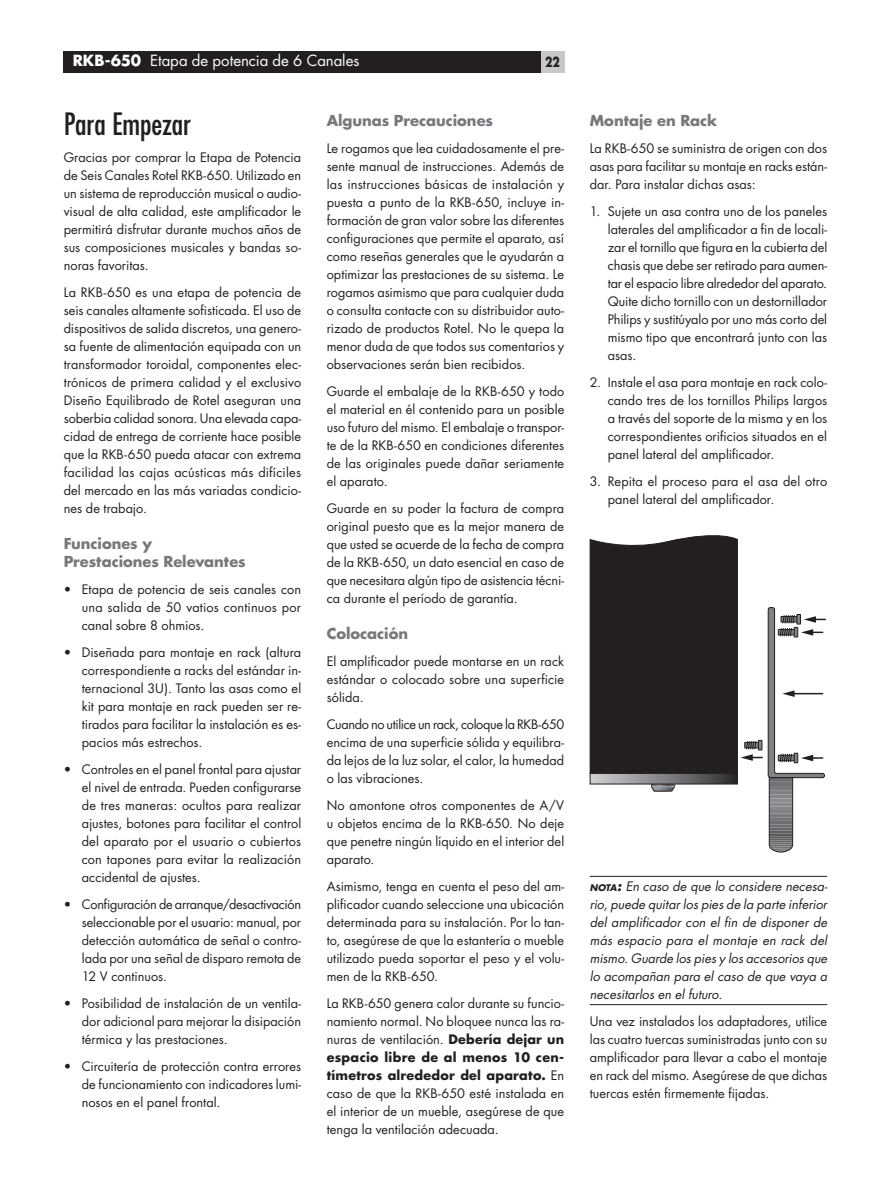
<style>
.page{position:relative;width:891px;height:1188px;background:#fff}
.page>*{position:absolute;margin:0;border:0;box-sizing:border-box;transform-origin:0 0}
.t1{font:condensed 30px "Futura";letter-spacing:-.005em;color:#231f20}
.t2{font:15px "Futura";letter-spacing:-.005em;color:#fff}
.t3{font:700 14.7px/18px "Futura";letter-spacing:-.005em;color:#76787b}
.t4{font:700 13.5px "Futura";color:#231f20;scale:.8 1}
.t5{font:12.75px/18px "Futura";letter-spacing:.005em;color:#231f20;text-align:justify}
.t6{font:italic 12.75px/18px "Futura";color:#231f20;text-align:justify}
.s1{font-weight:700}
.s2{font-weight:700;font-size:8.85px}
</style>
<div class="page">
<div style="left:64px;top:51px;width:500px;height:21px;background:#231f20"></div>
<div style="left:541px;top:51px;width:23px;height:21px;background:#c7c8ca"></div>
<hr style="left:590px;top:876px;width:237px;height:1px;background:#231f20">
<hr style="left:590px;top:1004px;width:237px;height:1px;background:#231f20">
<svg style="left:590px;top:535px;width:236px;height:318px"></svg>
<p class="t2" style="left:73px;top:50px;width:288px"><span class="s1">RKB-650</span> Etapa de potencia de 6 Canales</p>
<p class="t4" style="left:545px;top:52px;width:20px">22</p>
<h1 class="t1" style="left:64px;top:105px;width:129px">Para Empezar</h1>
<p class="t5" style="left:64px;top:148px;width:239px">Gracias por comprar la Etapa de Potencia de Seis Canales Rotel RKB-650. Utilizado en un sistema de reproducción musical o audio&shy;visual de alta calidad, este amplificador le permitirá disfrutar durante muchos años de sus composiciones musicales y bandas so&shy;noras favoritas.</p>
<p class="t5" style="left:64px;top:283px;width:239px">La RKB-650 es una etapa de potencia de seis canales altamente sofisticada. El uso de dispositivos de salida discretos, una genero&shy;sa fuente de alimentación equipada con un transformador toroidal, componentes elec&shy;trónicos de primera calidad y el exclusivo Diseño Equilibrado de Rotel aseguran una soberbia calidad sonora. Una elevada capa&shy;cidad de entrega de corriente hace posible que la RKB-650 pueda atacar con extrema facilidad las cajas acústicas más difíciles del mercado en las más variadas condicio&shy;nes de trabajo.</p>
<p class="t3" style="left:64px;top:534px;width:183px">Funciones y<br>Prestaciones Relevantes</p>
<p class="t5" style="left:82px;top:580px;width:221px;text-indent:-18px">• Etapa de potencia de seis canales con una salida de 50 vatios continuos por canal sobre 8 ohmios.</p>
<p class="t5" style="left:82px;top:643px;width:221px;text-indent:-18px">• Diseñada para montaje en rack (altura correspondiente a racks del estándar in&shy;ternacional 3U). Tanto las asas como el kit para montaje en rack pueden ser re&shy;tirados para facilitar la instalación es es&shy;pacios más estrechos.</p>
<p class="t5" style="left:82px;top:760px;width:221px;text-indent:-18px">• Controles en el panel frontal para ajustar el nivel de entrada. Pueden configurarse de tres maneras: ocultos para realizar ajustes, botones para facilitar el control del aparato por el usuario o cubiertos con tapones para evitar la realización accidental de ajustes.</p>
<p class="t5" style="left:82px;top:895px;width:221px;text-indent:-18px">• Configuración de arranque/desactivación seleccionable por el usuario: manual, por detección automática de señal o contro&shy;lada por una señal de disparo remota de 12 V continuos.</p>
<p class="t5" style="left:82px;top:994px;width:221px;text-indent:-18px">• Posibilidad de instalación de un ventila&shy;dor adicional para mejorar la disipación térmica y las prestaciones.</p>
<p class="t5" style="left:82px;top:1057px;width:221px;text-indent:-18px">• Circuitería de protección contra errores de funcionamiento con indicadores lumi&shy;nosos en el panel frontal.</p>
<p class="t3" style="left:327px;top:111px;width:168px">Algunas Precauciones</p>
<p class="t5" style="left:327px;top:139px;width:239px">Le rogamos que lea cuidadosamente el pre&shy;sente manual de instrucciones. Además de las instrucciones básicas de instalación y puesta a punto de la RKB-650, incluye in&shy;formación de gran valor sobre las diferentes configuraciones que permite el aparato, así como reseñas generales que le ayudarán a optimizar las prestaciones de su sistema. Le rogamos asimismo que para cualquier duda o consulta contacte con su distribuidor auto&shy;rizado de productos Rotel. No le quepa la menor duda de que todos sus comentarios y observaciones serán bien recibidos.</p>
<p class="t5" style="left:327px;top:382px;width:239px">Guarde el embalaje de la RKB-650 y todo el material en él contenido para un posible uso futuro del mismo. El embalaje o transpor&shy;te de la RKB-650 en condiciones diferentes de las originales puede dañar seriamente el aparato.</p>
<p class="t5" style="left:327px;top:499px;width:239px">Guarde en su poder la factura de compra original puesto que es la mejor manera de que usted se acuerde de la fecha de compra de la RKB-650, un dato esencial en caso de que necesitara algún tipo de asistencia técni&shy;ca durante el período de garantía.</p>
<p class="t3" style="left:327px;top:624px;width:83px">Colocación</p>
<p class="t5" style="left:327px;top:652px;width:239px">El amplificador puede montarse en un rack estándar o colocado sobre una superficie sólida.</p>
<p class="t5" style="left:327px;top:715px;width:239px">Cuando no utilice un rack, coloque la RKB-650 encima de una superficie sólida y equilibra&shy;da lejos de la luz solar, el calor, la humedad o las vibraciones.</p>
<p class="t5" style="left:327px;top:796px;width:239px">No amontone otros componentes de A/V u objetos encima de la RKB-650. No deje que penetre ningún líquido en el interior del aparato.</p>
<p class="t5" style="left:327px;top:877px;width:239px">Asimismo, tenga en cuenta el peso del am&shy;plificador cuando seleccione una ubicación determinada para su instalación. Por lo tan&shy;to, asegúrese de que la estantería o mueble utilizado pueda soportar el peso y el volu&shy;men de la RKB-650.</p>
<p class="t5" style="left:327px;top:994px;width:239px">La RKB-650 genera calor durante su funcio&shy;namiento normal. No bloquee nunca las ra&shy;nuras de ventilación. <span class="s1">Debería dejar un espacio libre de al menos 10 cen&shy;tímetros alrededor del aparato.</span> En caso de que la RKB-650 esté instalada en el interior de un mueble, asegúrese de que tenga la ventilación adecuada.</p>
<p class="t3" style="left:590px;top:111px;width:129px">Montaje en Rack</p>
<p class="t5" style="left:590px;top:139px;width:239px">La RKB-650 se suministra de origen con dos asas para facilitar su montaje en racks están&shy;dar. Para instalar dichas asas:</p>
<p class="t5" style="left:608px;top:202px;width:221px;text-indent:-18px">1. Sujete un asa contra uno de los paneles laterales del amplificador a fin de locali&shy;zar el tornillo que figura en la cubierta del chasis que debe ser retirado para aumen&shy;tar el espacio libre alrededor del aparato.<br>Quite dicho tornillo con un destornillador Philips y sustitúyalo por uno más corto del mismo tipo que encontrará junto con las asas.</p>
<p class="t5" style="left:608px;top:373px;width:221px;text-indent:-18px">2. Instale el asa para montaje en rack colo&shy;cando tres de los tornillos Philips largos a través del soporte de la misma y en los correspondientes orificios situados en el panel lateral del amplificador.</p>
<p class="t5" style="left:608px;top:472px;width:221px;text-indent:-18px">3. Repita el proceso para el asa del otro panel lateral del amplificador.</p>
<p class="t6" style="left:590px;top:877px;width:240px"><span class="s2">NOTA</span><span class="s1">:</span> En caso de que lo considere necesa&shy;rio, puede quitar los pies de la parte inferior del amplificador con el fin de disponer de más espacio para el montaje en rack del mismo. Guarde los pies y los accesorios que lo acompañan para el caso de que vaya a necesitarlos en el futuro.</p>
<p class="t5" style="left:590px;top:1012px;width:239px">Una vez instalados los adaptadores, utilice las cuatro tuercas suministradas junto con su amplificador para llevar a cabo el montaje en rack del mismo. Asegúrese de que dichas tuercas estén firmemente fijadas.</p>
</div>
